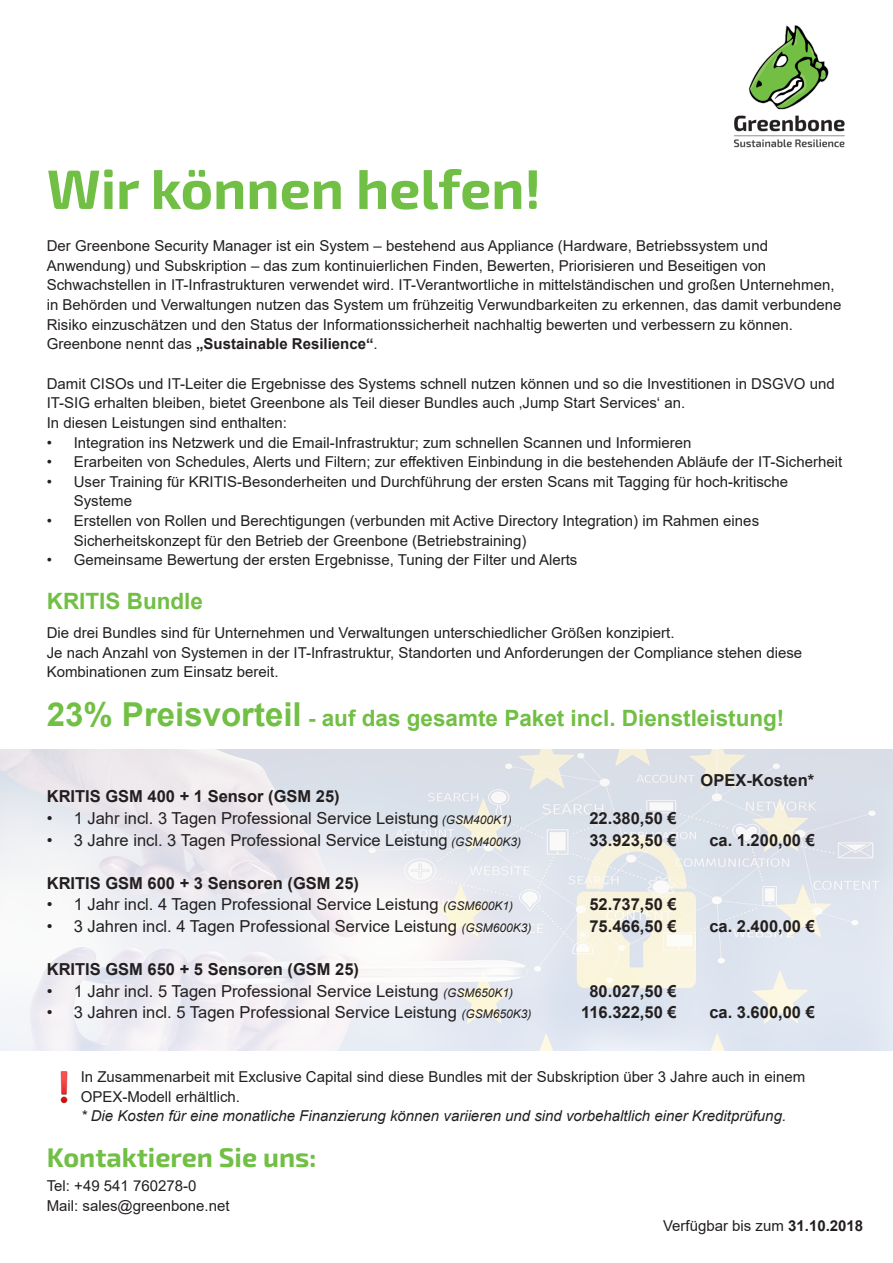
<style>
.page{position:relative;width:893px;height:1263px;background:#fff}
.page>*{position:absolute;margin:0;border:0;box-sizing:border-box;transform-origin:0 0}
.t1{font:700 55.5px "Greenbone";color:#71bf44}
.t2{font:700 27px "Greenbone";color:#71bf44}
.t3{font:700 22.5px "Arial";color:#71bf44}
.t4{font:16.5px "Arial";color:#231f20}
.t5{font:700 16.5px "Arial";color:#231f20}
.t6{font:15px/19.6px "Arial";color:#231f20}
.t7{font:italic 15px "Arial";color:#231f20}
.s1{font-weight:700}
.s2{font-size:33px}
.s3{font-style:italic;font-size:12px}
</style>
<div class="page">
<img style="left:733px;top:26px;width:112px;height:122px">
<img style="left:0;top:750px;width:893px;height:300px">
<img style="left:60px;top:1071px;width:8px;height:32px">
<p class="t1" style="left:47px;top:153px;width:496px">Wir können helfen!</p>
<p class="t6" style="left:47px;top:236px;width:796px">Der Greenbone Security Manager ist ein System – bestehend aus Appliance (Hardware, Betriebssystem und Anwendung) und Subskription – das zum kontinuierlichen Finden, Bewerten, Priorisieren und Beseitigen von Schwachstellen in IT-Infrastrukturen verwendet wird. IT-Verantwortliche in mittelständischen und großen Unternehmen, in Behörden und Verwaltungen nutzen das System um frühzeitig Verwundbarkeiten zu erkennen, das damit verbundene Risiko einzuschätzen und den Status der Informationssicherheit nachhaltig bewerten und verbessern zu können.<br>Greenbone nennt das <span class="s1">„Sustainable Resilience“</span>.</p>
<p class="t6" style="left:47px;top:373px;width:789px">Damit CISOs und IT-Leiter die Ergebnisse des Systems schnell nutzen können und so die Investitionen in DSGVO und<br>IT-SIG erhalten bleiben, bietet Greenbone als Teil dieser Bundles auch ‚Jump Start Services‘ an.</p>
<p class="t6" style="left:47px;top:413px;width:242px">In diesen Leistungen sind enthalten:</p>
<p class="t6" style="left:47px;top:432px;width:646px">• Integration ins Netzwerk und die Email-Infrastruktur; zum schnellen Scannen und Informieren</p>
<p class="t6" style="left:47px;top:452px;width:797px">• Erarbeiten von Schedules, Alerts und Filtern; zur effektiven Einbindung in die bestehenden Abläufe der IT-Sicherheit</p>
<p class="t6" style="left:74px;top:472px;width:716px;text-indent:-27px">• User Training für KRITIS-Besonderheiten und Durchführung der ersten Scans mit Tagging für hoch-kritische<br>Systeme</p>
<p class="t6" style="left:74px;top:511px;width:687px;text-indent:-27px">• Erstellen von Rollen und Berechtigungen (verbunden mit Active Directory Integration) im Rahmen eines<br>Sicherheitskonzept für den Betrieb der Greenbone (Betriebstraining)</p>
<p class="t6" style="left:47px;top:550px;width:532px">• Gemeinsame Bewertung der ersten Ergebnisse, Tuning der Filter und Alerts</p>
<p class="t3" style="left:47px;top:585px;width:158px">KRITIS Bundle</p>
<p class="t6" style="left:47px;top:623px;width:629px">Die drei Bundles sind für Unternehmen und Verwaltungen unterschiedlicher Größen konzipiert.</p>
<p class="t6" style="left:47px;top:643px;width:757px">Je nach Anzahl von Systemen in der IT-Infrastruktur, Standorten und Anforderungen der Compliance stehen diese<br>Kombinationen zum Einsatz bereit.</p>
<p class="t3" style="left:47px;top:702px;width:739px"><span class="s2">23% Preisvorteil</span> - auf das gesamte Paket incl. Dienstleistung!</p>
<p class="t5" style="left:47px;top:785px;width:294px">KRITIS GSM 400 + 1 Sensor (GSM 25)</p>
<p class="t4" style="left:47px;top:807px;width:467px">• 1 Jahr incl. 3 Tagen Professional Service Leistung <span class="s3">(GSM400K1)</span></p>
<p class="t4" style="left:47px;top:828px;width:476px">• 3 Jahre incl. 3 Tagen Professional Service Leistung <span class="s3">(GSM400K3)</span></p>
<p class="t5" style="left:47px;top:871px;width:314px">KRITIS GSM 600 + 3 Sensoren (GSM 25)</p>
<p class="t4" style="left:47px;top:893px;width:468px">• 1 Jahr incl. 4 Tagen Professional Service Leistung <span class="s3">(GSM600K1)</span></p>
<p class="t4" style="left:47px;top:915px;width:486px">• 3 Jahren incl. 4 Tagen Professional Service Leistung <span class="s3">(GSM600K3)</span></p>
<p class="t5" style="left:47px;top:958px;width:314px">KRITIS GSM 650 + 5 Sensoren (GSM 25)</p>
<p class="t4" style="left:47px;top:980px;width:468px">• 1 Jahr incl. 5 Tagen Professional Service Leistung <span class="s3">(GSM650K1)</span></p>
<p class="t4" style="left:47px;top:1001px;width:486px">• 3 Jahren incl. 5 Tagen Professional Service Leistung <span class="s3">(GSM650K3)</span></p>
<p class="t5" style="left:589px;top:807px;width:89px">22.380,50 €</p>
<p class="t5" style="left:589px;top:828px;width:89px">33.923,50 €</p>
<p class="t5" style="left:589px;top:893px;width:89px">52.737,50 €</p>
<p class="t5" style="left:589px;top:915px;width:89px">75.466,50 €</p>
<p class="t5" style="left:589px;top:979px;width:89px">80.027,50 €</p>
<p class="t5" style="left:581px;top:1001px;width:97px">116.322,50 €</p>
<p class="t5" style="left:701px;top:768px;width:115px">OPEX-Kosten*</p>
<p class="t5" style="left:709px;top:828px;width:107px">ca. 1.200,00 €</p>
<p class="t5" style="left:709px;top:915px;width:107px">ca. 2.400,00 €</p>
<p class="t5" style="left:709px;top:1001px;width:107px">ca. 3.600,00 €</p>
<p class="t6" style="left:81px;top:1067px;width:726px">In Zusammenarbeit mit Exclusive Capital sind diese Bundles mit der Subskription über 3 Jahre auch in einem<br>OPEX-Modell erhältlich.</p>
<p class="t7" style="left:81px;top:1106px;width:707px">* Die Kosten für eine monatliche Finanzierung können variieren und sind vorbehaltlich einer Kreditprüfung.</p>
<p class="t2" style="left:47px;top:1140px;width:271px">Kontaktieren Sie uns:</p>
<p class="t6" style="left:47px;top:1176px;width:184px">Tel: +49 541 760278-0<br>Mail: sales@greenbone.net</p>
<p class="t6" style="left:663px;top:1216px;width:202px">Verfügbar bis zum <span class="s1">31.10.2018</span></p>
</div>
